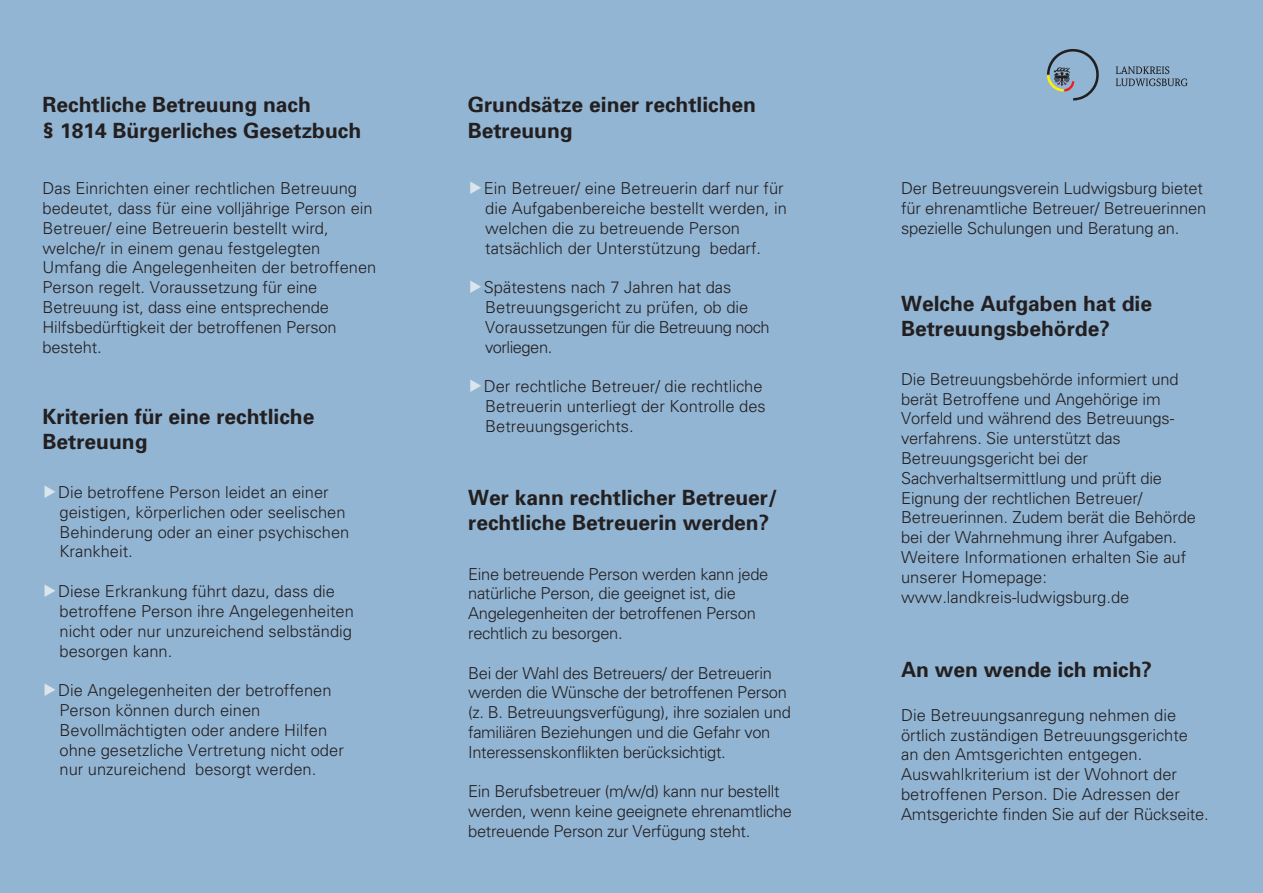
<style>
.page{position:relative;width:1263px;height:893px;background:#92b5d3}
.page>*{position:absolute;margin:0;border:0;box-sizing:border-box;transform-origin:0 0}
.t1{font:700 21px/25.2px "Univers";color:#231f20}
.t2{font:300 16.5px/19.8px "Univers";color:#231f20}
.t3{font:300 16.5px/19.8px "Univers";letter-spacing:-.02em;color:#231f20}
.s1{color:#dbe5ec}
</style>
<div class="page">
<svg style="left:1047px;top:49px;width:52px;height:52px"></svg>
<svg style="left:1116px;top:66px;width:72px;height:20px"></svg>
<p class="t1" style="left:43px;top:92px;width:270px">Rechtliche Betreuung nach</p>
<p class="t1" style="left:43px;top:118px;width:320px">§ 1814 Bürgerliches Gesetzbuch</p>
<p class="t2" style="left:43px;top:178px;width:335px">Das Einrichten einer rechtlichen Betreuung bedeutet, dass für eine volljährige Person ein Betreuer/ eine Betreuerin bestellt wird, welche/r in einem genau festgelegten Umfang die Angelegenheiten der betroffenen Person regelt. Voraussetzung für eine Betreuung ist, dass eine entsprechende Hilfsbedürftigkeit der betroffenen Person besteht.</p>
<p class="t1" style="left:43px;top:404px;width:273px">Kriterien für eine rechtliche</p>
<p class="t1" style="left:43px;top:429px;width:107px">Betreuung</p>
<p class="t2" style="left:60px;top:482px;width:291px;text-indent:-16px"><span class="s1">◆</span>Die betroffene Person leidet an einer geistigen, körperlichen oder seelischen Behinderung oder an einer psychischen Krankheit.</p>
<p class="t2" style="left:60px;top:581px;width:296px;text-indent:-16px"><span class="s1">◆</span>Diese Erkrankung führt dazu, dass die betroffene Person ihre Angelegenheiten nicht oder nur unzureichend selbständig besorgen kann.</p>
<p class="t2" style="left:60px;top:680px;width:286px;text-indent:-16px"><span class="s1">◆</span>Die Angelegenheiten der betroffenen Person können durch einen Bevollmächtigten oder andere Hilfen ohne gesetzliche Vertretung nicht oder nur unzureichend besorgt werden.</p>
<p class="t1" style="left:468px;top:92px;width:290px">Grundsätze einer rechtlichen<br>Betreuung</p>
<p class="t2" style="left:485px;top:178px;width:303px;text-indent:-16px"><span class="s1">◆</span>Ein Betreuer/ eine Betreuerin darf nur für die Aufgabenbereiche bestellt werden, in welchen die zu betreuende Person tatsächlich der Unterstützung bedarf.</p>
<p class="t2" style="left:485px;top:277px;width:286px;text-indent:-16px"><span class="s1">◆</span>Spätestens nach 7 Jahren hat das<br>Betreuungsgericht zu prüfen, ob die<br>Voraussetzungen für die Betreuung noch vorliegen.</p>
<p class="t2" style="left:485px;top:376px;width:282px;text-indent:-16px"><span class="s1">◆</span>Der rechtliche Betreuer/ die rechtliche<br>Betreuerin unterliegt der Kontrolle des<br>Betreuungsgerichts.</p>
<p class="t1" style="left:468px;top:485px;width:311px">Wer kann rechtlicher Betreuer/ rechtliche Betreuerin werden?</p>
<p class="t3" style="left:468px;top:564px;width:302px">Eine betreuende Person werden kann jede natürliche Person, die geeignet ist, die Angelegenheiten der betroffenen Person rechtlich zu besorgen.</p>
<p class="t3" style="left:468px;top:663px;width:324px">Bei der Wahl des Betreuers/ der Betreuerin werden die Wünsche der betroffenen Person (z. B. Betreuungsverfügung), ihre sozialen und familiären Beziehungen und die Gefahr von Interessenskonflikten berücksichtigt.</p>
<p class="t3" style="left:468px;top:782px;width:325px">Ein Berufsbetreuer (m/w/d) kann nur bestellt werden, wenn keine geeignete ehrenamtliche betreuende Person zur Verfügung steht.</p>
<p class="t2" style="left:901px;top:178px;width:307px">Der Betreuungsverein Ludwigsburg bietet für ehrenamtliche Betreuer/ Betreuerinnen spezielle Schulungen und Beratung an.</p>
<p class="t1" style="left:901px;top:291px;width:252px">Welche Aufgaben hat die</p>
<p class="t1" style="left:901px;top:316px;width:210px">Betreuungsbehörde?</p>
<p class="t2" style="left:901px;top:369px;width:296px">Die Betreuungsbehörde informiert und berät Betroffene und Angehörige im Vorfeld und während des Betreuungs&shy;verfahrens. Sie unterstützt das Betreuungsgericht bei der Sachverhaltsermittlung und prüft die Eignung der rechtlichen Betreuer/ Betreuerinnen. Zudem berät die Behörde bei der Wahrnehmung ihrer Aufgaben.</p>
<p class="t2" style="left:901px;top:547px;width:287px">Weitere Informationen erhalten Sie auf unserer Homepage:</p>
<p class="t2" style="left:901px;top:587px;width:230px">www.landkreis-ludwigsburg.de</p>
<p class="t1" style="left:901px;top:657px;width:252px">An wen wende ich mich?</p>
<p class="t2" style="left:901px;top:705px;width:309px">Die Betreuungsanregung nehmen die örtlich zuständigen Betreuungsgerichte an den Amtsgerichten entgegen.<br>Auswahlkriterium ist der Wohnort der betroffenen Person. Die Adressen der Amtsgerichte finden Sie auf der Rückseite.</p>
</div>
